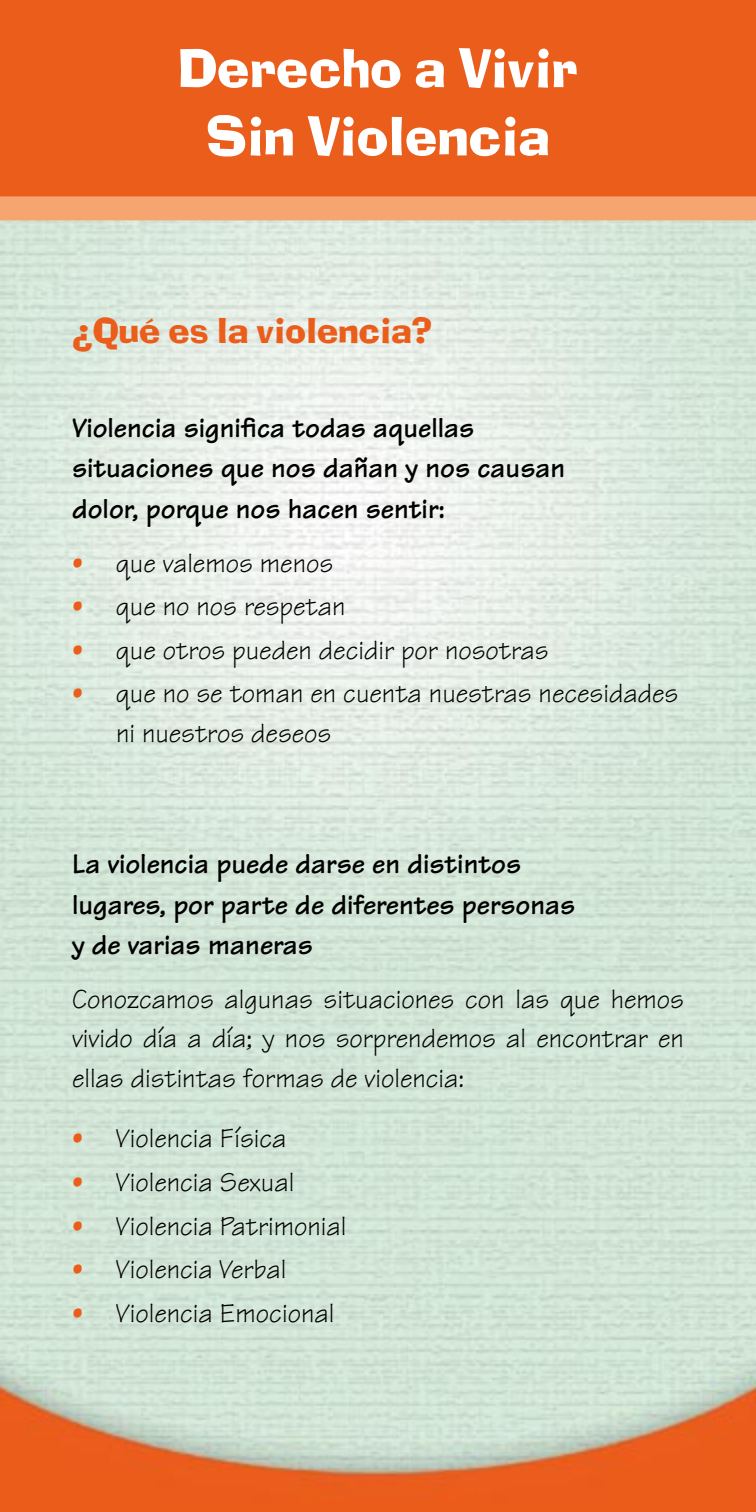
<style>
.page{position:relative;width:756px;height:1512px;background:#fff}
.page>*{position:absolute;margin:0;border:0;box-sizing:border-box;transform-origin:0 0}
.TIT1{font:52px/68px "Ad Lib Font";color:#fff;text-align:center}
.TIT2{font:34px "Ad Lib Font";color:#eb5d1b}
.TIT3{font:700 29px/40.4px "Tekton";color:#000}
.FLOTA{font:28px/39.2px "Tekton";color:#000}
.BODY{font:28px/39.2px "Tekton";color:#000;text-align:justify}
.s1{color:#eb5d1b}
</style>
<div class="page">
<img style="left:0;top:304px;width:756px;height:1208px">
<svg style="left:0;top:0;width:756px;height:304px;background:#e78856"></svg>
<p class="TIT1" style="left:178px;top:35px;width:401px">Derecho a Vivir<br>Sin Violencia</p>
<p class="TIT2" style="left:72px;top:311px;width:362px">¿Qué es la violencia?</p>
<p class="TIT3" style="left:72px;top:408px;width:495px">Violencia significa todas aquellas situaciones que nos dañan y nos causan dolor, porque nos hacen sentir:</p>
<p class="FLOTA" style="left:72px;top:543px;width:263px"><span class="s1">•</span> que valemos menos</p>
<p class="FLOTA" style="left:72px;top:587px;width:275px"><span class="s1">•</span> que no nos respetan</p>
<p class="FLOTA" style="left:72px;top:630px;width:478px"><span class="s1">•</span> que otros pueden decidir por nosotras</p>
<p class="FLOTA" style="left:116px;top:674px;width:564px;text-indent:-44px"><span class="s1">•</span> que no se toman en cuenta nuestras necesidades ni nuestros deseos</p>
<p class="TIT3" style="left:72px;top:844px;width:505px">La violencia puede darse en distintos lugares, por parte de diferentes personas y de varias maneras</p>
<p class="BODY" style="left:72px;top:980px;width:613px">Conozcamos algunas situaciones con las que hemos vivido día a día; y nos sorprendemos al encontrar en ellas distintas formas de violencia:</p>
<p class="FLOTA" style="left:72px;top:1119px;width:216px"><span class="s1">•</span> Violencia Física</p>
<p class="FLOTA" style="left:72px;top:1163px;width:224px"><span class="s1">•</span> Violencia Sexual</p>
<p class="FLOTA" style="left:72px;top:1206px;width:276px"><span class="s1">•</span> Violencia Patrimonial</p>
<p class="FLOTA" style="left:72px;top:1250px;width:216px"><span class="s1">•</span> Violencia Verbal</p>
<p class="FLOTA" style="left:72px;top:1293px;width:264px"><span class="s1">•</span> Violencia Emocional</p>
</div>
